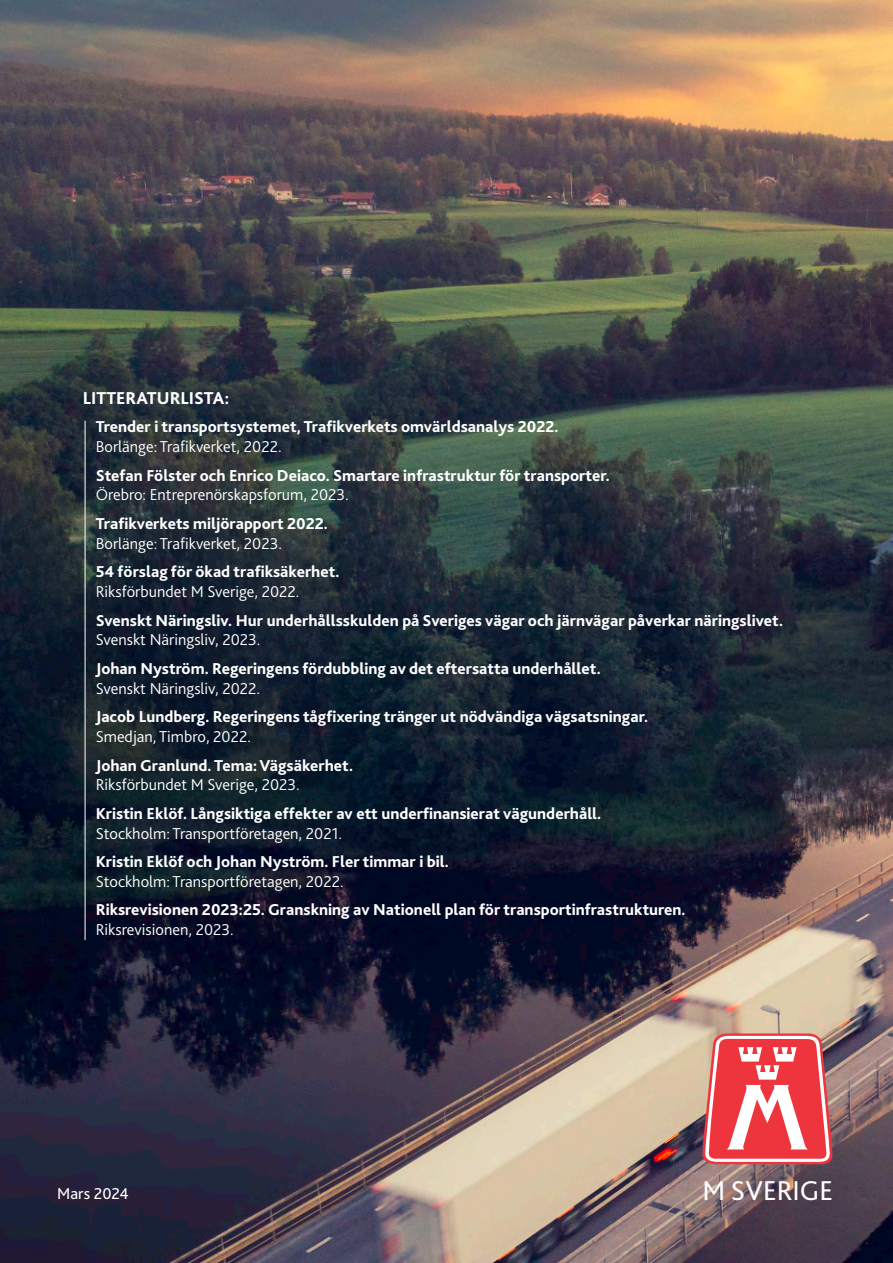
<style>
.page{position:relative;width:893px;height:1263px;background:#fff}
.page>*{position:absolute;margin:0;border:0;box-sizing:border-box;transform-origin:0 0}
.t1{font:28.5px "Bliss 2";color:#fff}
.t2{font:800 18px "Bliss 2";color:#fff}
.t3{font:800 16.5px "Bliss 2";color:#fff}
.t4{font:300 16.5px "Bliss 2";color:#fff}
.t5{font:16.5px "Bliss 2";color:#fff}
</style>
<div class="page">
<img style="left:0;top:0;width:893px;height:1263px">
<svg style="left:702px;top:1033px;width:130px;height:131px"></svg>
<hr style="left:85px;top:421px;width:1px;height:519px;background:#fff">
<p class="t2" style="left:83px;top:387px;width:148px">LITTERATURLISTA:</p>
<p class="t3" style="left:96px;top:417px;width:464px">Trender i transportsystemet, Trafikverkets omvärldsanalys 2022.</p>
<p class="t4" style="left:96px;top:436px;width:187px">Borlänge: Trafikverket, 2022.</p>
<p class="t3" style="left:96px;top:465px;width:516px">Stefan Fölster och Enrico Deiaco. Smartare infrastruktur för transporter.</p>
<p class="t4" style="left:96px;top:485px;width:255px">Örebro: Entreprenörskapsforum, 2023.</p>
<p class="t3" style="left:96px;top:513px;width:234px">Trafikverkets miljörapport 2022.</p>
<p class="t4" style="left:96px;top:533px;width:188px">Borlänge: Trafikverket, 2023.</p>
<p class="t3" style="left:96px;top:562px;width:245px">54 förslag för ökad trafiksäkerhet.</p>
<p class="t4" style="left:96px;top:581px;width:205px">Riksförbundet M Sverige, 2022.</p>
<p class="t3" style="left:96px;top:610px;width:689px">Svenskt Näringsliv. Hur underhållsskulden på Sveriges vägar och järnvägar påverkar näringslivet.</p>
<p class="t4" style="left:96px;top:630px;width:166px">Svenskt Näringsliv, 2023.</p>
<p class="t3" style="left:96px;top:658px;width:507px">Johan Nyström. Regeringens fördubbling av det eftersatta underhållet.</p>
<p class="t4" style="left:96px;top:678px;width:166px">Svenskt Näringsliv, 2022.</p>
<p class="t3" style="left:96px;top:706px;width:554px">Jacob Lundberg. Regeringens tågfixering tränger ut nödvändiga vägsatsningar.</p>
<p class="t4" style="left:96px;top:726px;width:157px">Smedjan, Timbro, 2022.</p>
<p class="t3" style="left:96px;top:755px;width:259px">Johan Granlund. Tema: Vägsäkerhet.</p>
<p class="t4" style="left:96px;top:774px;width:206px">Riksförbundet M Sverige, 2023.</p>
<p class="t3" style="left:96px;top:803px;width:507px">Kristin Eklöf. Långsiktiga effekter av ett underfinansierat vägunderhåll.</p>
<p class="t4" style="left:96px;top:823px;width:248px">Stockholm: Transportföretagen, 2021.</p>
<p class="t3" style="left:96px;top:851px;width:355px">Kristin Eklöf och Johan Nyström. Fler timmar i bil.</p>
<p class="t4" style="left:96px;top:871px;width:249px">Stockholm: Transportföretagen, 2022.</p>
<p class="t3" style="left:96px;top:900px;width:591px">Riksrevisionen 2023:25. Granskning av Nationell plan för transportinfrastrukturen.</p>
<p class="t4" style="left:96px;top:919px;width:140px">Riksrevisionen, 2023.</p>
<p class="t5" style="left:57px;top:1183px;width:73px">Mars 2024</p>
<h1 class="t1" style="left:702px;top:1173px;width:132px">M SVERIGE</h1>
</div>
